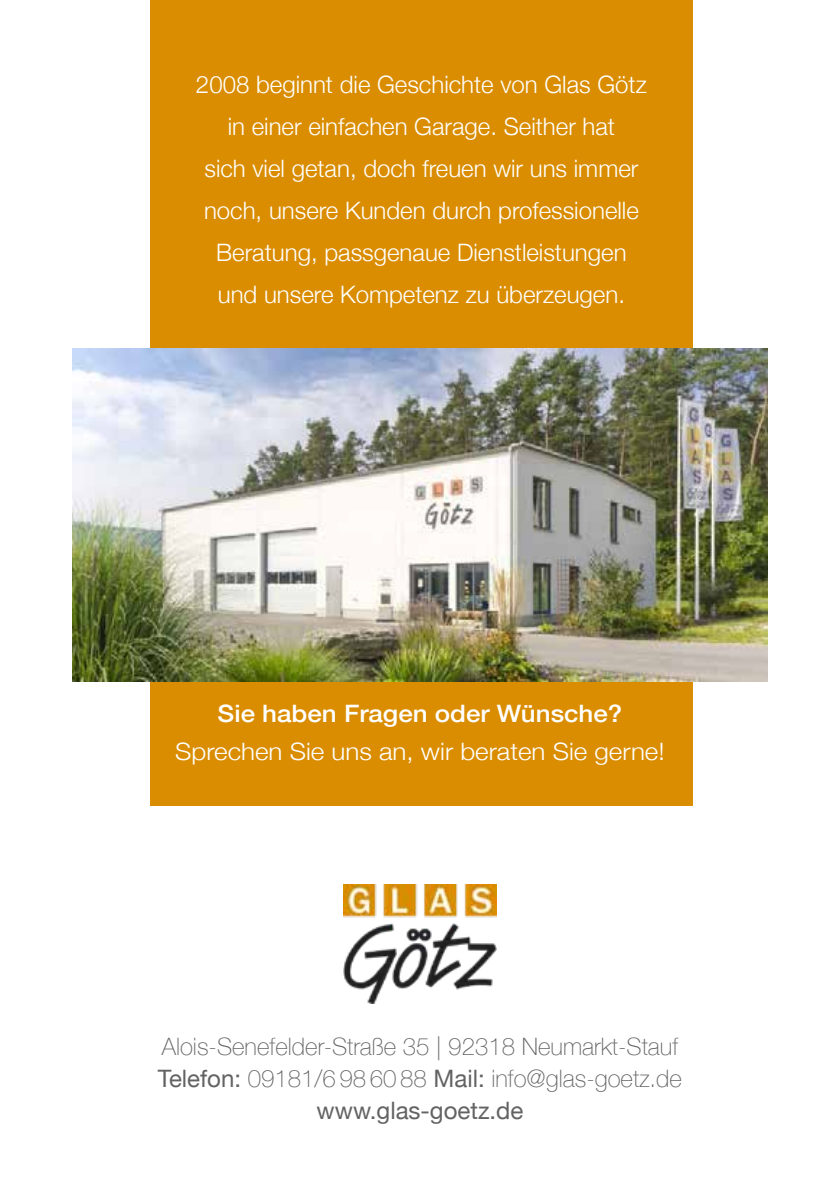
<style>
.page{position:relative;width:840px;height:1191px;background:#fff}
.page>*{position:absolute;margin:0;border:0;box-sizing:border-box;transform-origin:0 0}
.t1{font:300 24px/42px "Helvetica Neue";color:#fff;text-align:center}
.t2{font:100 24px/32px "Helvetica Neue";color:#646363;text-align:center}
.t3{font:300 24px "Helvetica Neue";color:#fff;scale:1.08 1}
.t4{font:500 24px "Helvetica Neue";color:#fff;scale:1.08 1}
.s1{font-weight:400}
</style>
<div class="page">
<div style="left:150px;top:0;width:542px;height:805px;background:#da8d00"></div>
<img style="left:343px;top:884px;width:153px;height:119px">
<img style="left:72px;top:348px;width:695px;height:333px">
<p class="t1" style="left:196px;top:61px;width:452px">2008 beginnt die Geschichte von Glas Götz in einer einfachen Garage. Seither hat<br>sich viel getan, doch freuen wir uns immer noch, unsere Kunden durch professionelle Beratung, passgenaue Dienstleistungen und unsere Kompetenz zu überzeugen.</p>
<p class="t4" style="left:217px;top:694px;width:376px">Sie haben Fragen oder Wünsche?</p>
<p class="t3" style="left:175px;top:732px;width:454px">Sprechen Sie uns an, wir beraten Sie gerne!</p>
<p class="t2" style="left:158px;top:1029px;width:525px">Alois-Senefelder-Straße 35 | 92318 Neumarkt-Stauf<br><span class="s1">Telefon:</span> 09181/6 98 60 88 <span class="s1">Mail:</span> info@glas-goetz.de <span class="s1">www.glas-goetz.de</span></p>
</div>
